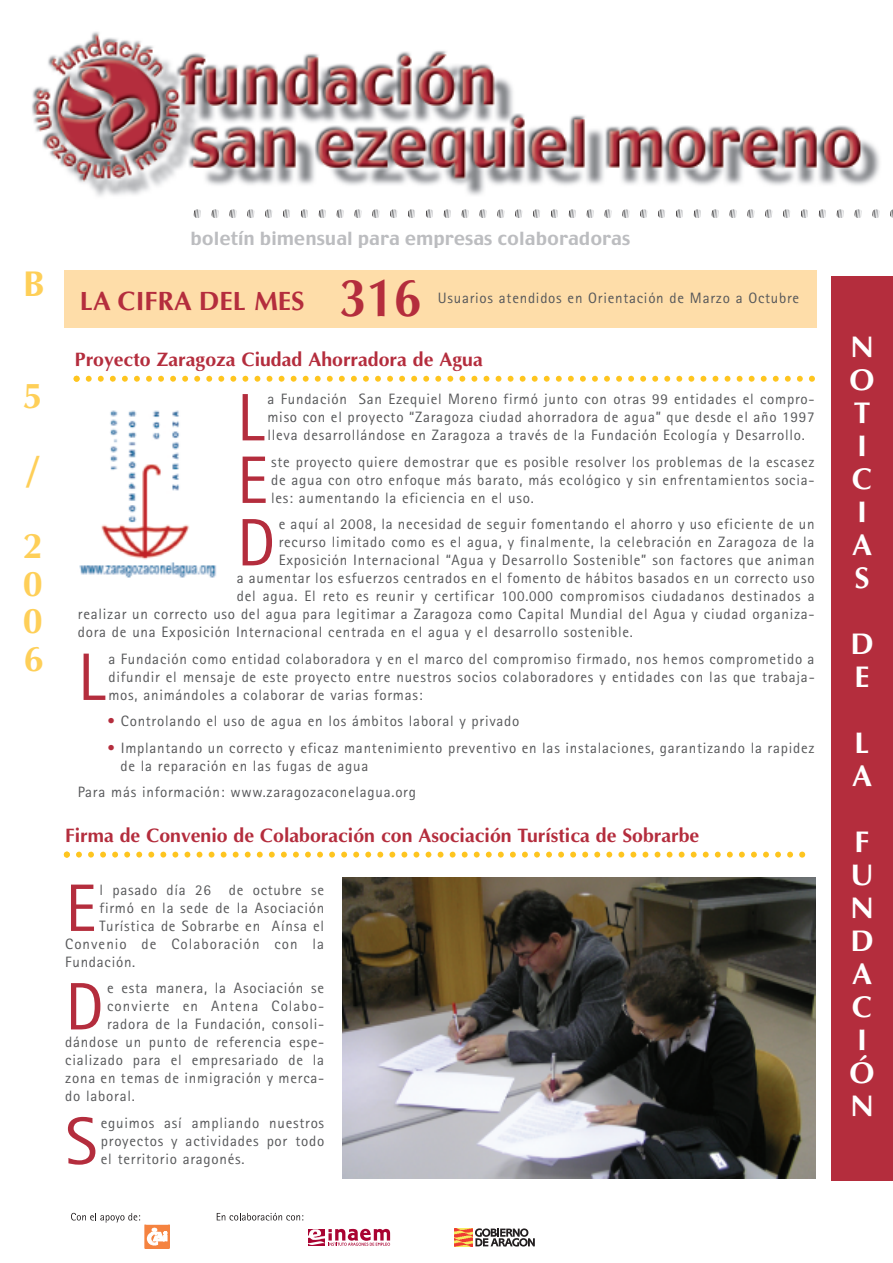
<style>
.page{position:relative;width:893px;height:1263px;background:#fff}
.page>*{position:absolute;margin:0;border:0;box-sizing:border-box;transform-origin:0 0}
.t1{font:67.2px "Rotis Sans Serif";color:#b42d3d}
.t2{font:700 36px/75px "Optima";color:#fecf58;text-align:justify}
.t3{font:700 30px/33px "Optima";color:#fff}
.t4{font:700 26.55px "Optima";color:#b42d3d}
.t5{font:700 19.5px "Optima";color:#b42d3d}
.t6{font:18px "Charcoal";color:#bcbdc0}
.t7{font:15px/18px "Rotis Sans Serif";letter-spacing:.05em;color:#57585a;text-align:justify}
.t8{font:15px "Rotis Sans Serif";letter-spacing:.07em;color:#57585a}
.s1{font-size:53.7px}
.s2{color:#b42d3d}
</style>
<div class="page">
<div style="left:64px;top:270px;width:752px;height:58px;background:#fedda9"></div>
<svg style="left:247px;top:209px;width:8px;height:9px"></svg>
<svg style="left:265px;top:209px;width:7px;height:9px"></svg>
<svg style="left:283px;top:209px;width:7px;height:9px"></svg>
<svg style="left:301px;top:209px;width:7px;height:9px"></svg>
<svg style="left:318px;top:209px;width:8px;height:9px"></svg>
<svg style="left:336px;top:209px;width:8px;height:9px"></svg>
<svg style="left:354px;top:209px;width:8px;height:9px"></svg>
<svg style="left:372px;top:209px;width:8px;height:9px"></svg>
<svg style="left:390px;top:209px;width:8px;height:9px"></svg>
<svg style="left:408px;top:209px;width:7px;height:9px"></svg>
<svg style="left:426px;top:209px;width:7px;height:9px"></svg>
<svg style="left:443px;top:209px;width:8px;height:9px"></svg>
<svg style="left:461px;top:209px;width:8px;height:9px"></svg>
<svg style="left:479px;top:209px;width:8px;height:9px"></svg>
<svg style="left:497px;top:209px;width:8px;height:9px"></svg>
<svg style="left:515px;top:209px;width:8px;height:9px"></svg>
<svg style="left:533px;top:209px;width:7px;height:9px"></svg>
<svg style="left:551px;top:209px;width:7px;height:9px"></svg>
<svg style="left:568px;top:209px;width:8px;height:9px"></svg>
<svg style="left:586px;top:209px;width:8px;height:9px"></svg>
<svg style="left:604px;top:209px;width:8px;height:9px"></svg>
<svg style="left:622px;top:209px;width:8px;height:9px"></svg>
<svg style="left:640px;top:209px;width:8px;height:9px"></svg>
<svg style="left:658px;top:209px;width:7px;height:9px"></svg>
<svg style="left:676px;top:209px;width:7px;height:9px"></svg>
<svg style="left:693px;top:209px;width:8px;height:9px"></svg>
<svg style="left:711px;top:209px;width:8px;height:9px"></svg>
<svg style="left:729px;top:209px;width:8px;height:9px"></svg>
<svg style="left:747px;top:209px;width:8px;height:9px"></svg>
<svg style="left:765px;top:209px;width:8px;height:9px"></svg>
<svg style="left:783px;top:209px;width:7px;height:9px"></svg>
<svg style="left:801px;top:209px;width:7px;height:9px"></svg>
<svg style="left:818px;top:209px;width:8px;height:9px"></svg>
<svg style="left:836px;top:209px;width:8px;height:9px"></svg>
<svg style="left:854px;top:209px;width:8px;height:9px"></svg>
<svg style="left:872px;top:209px;width:8px;height:9px"></svg>
<svg style="left:890px;top:210px;width:2px;height:8px"></svg>
<img style="left:32px;top:32px;width:848px;height:164px">
<svg style="left:229px;top:209px;width:8px;height:9px"></svg>
<svg style="left:211px;top:209px;width:8px;height:9px"></svg>
<svg style="left:194px;top:209px;width:7px;height:9px"></svg>
<svg style="left:74px;top:376px;width:741px;height:6px"></svg>
<svg style="left:64px;top:852px;width:741px;height:6px"></svg>
<div style="left:831px;top:277px;width:61px;height:904px;background:#b42d3d"></div>
<div style="left:554px;top:2px;width:338px;height:87px;background:#fff"></div>
<svg style="left:147px;top:1227px;width:20px;height:19px"></svg>
<div style="left:145px;top:1225px;width:24px;height:23px;border:1px solid #f58340"></div>
<svg style="left:148px;top:1228px;width:19px;height:17px"></svg>
<svg style="left:308px;top:1229px;width:82px;height:17px"></svg>
<svg style="left:472px;top:1228px;width:1px;height:18px"></svg>
<img style="left:454px;top:1228px;width:18px;height:18px">
<svg style="left:475px;top:1228px;width:60px;height:18px"></svg>
<svg style="left:71px;top:1213px;width:69px;height:10px"></svg>
<svg style="left:217px;top:1213px;width:86px;height:7px"></svg>
<img style="left:79px;top:410px;width:138px;height:168px">
<img style="left:342px;top:877px;width:474px;height:301px">
<h2 class="t2" style="left:23px;top:246px;width:23px">B</h2>
<h2 class="t2" style="left:23px;top:358px;width:22px">5 / 2</h2>
<h2 class="t2" style="left:23px;top:564px;width:23px;line-height:37.5px">0<br>0<br>6</h2>
<p class="t6" style="left:190px;top:228px;width:441px">boletín bimensual para empresas colaboradoras</p>
<h3 class="t4" style="left:80px;top:285px;width:344px">LA CIFRA DEL MES <span class="s1">316</span></h3>
<p class="t7" style="left:438px;top:290px;width:363px">Usuarios atendidos en Orientación de Marzo a Octubre</p>
<h3 class="t5" style="left:75px;top:348px;width:409px">Proyecto Zaragoza Ciudad Ahorradora de Agua</h3>
<h1 class="t1" style="left:237px;top:394px;width:29px">L</h1>
<p class="t7" style="left:267px;top:392px;width:549px">a Fundación San Ezequiel Moreno firmó junto con otras 99 entidades el compro&shy;miso con el proyecto “Zaragoza ciudad ahorradora de agua” que desde el año 1997 lleva desarrollándose en Zaragoza a través de la Fundación Ecología y Desarrollo.</p>
<h1 class="t1" style="left:237px;top:456px;width:33px">E</h1>
<p class="t7" style="left:271px;top:454px;width:545px">ste proyecto quiere demostrar que es posible resolver los problemas de la escasez de agua con otro enfoque más barato, más ecológico y sin enfrentamientos socia&shy;les: aumentando la eficiencia en el uso.</p>
<h1 class="t1" style="left:237px;top:519px;width:40px">D</h1>
<p class="t7" style="left:279px;top:517px;width:537px">e aquí al 2008, la necesidad de seguir fomentando el ahorro y uso eficiente de un</p>
<p class="t7" style="left:279px;top:535px;width:537px">recurso limitado como es el agua, y finalmente, la celebración en Zaragoza de la</p>
<p class="t7" style="left:279px;top:553px;width:537px">Exposición Internacional “Agua y Desarrollo Sostenible” son factores que animan</p>
<p class="t7" style="left:237px;top:571px;width:579px">a aumentar los esfuerzos centrados en el fomento de hábitos basados en un correcto uso</p>
<p class="t7" style="left:237px;top:589px;width:579px">del agua. El reto es reunir y certificar 100.000 compromisos ciudadanos destinados a</p>
<p class="t7" style="left:78px;top:607px;width:738px">realizar un correcto uso del agua para legitimar a Zaragoza como Capital Mundial del Agua y ciudad organiza-</p>
<p class="t7" style="left:78px;top:625px;width:556px">dora de una Exposición Internacional centrada en el agua y el desarrollo sostenible.</p>
<h1 class="t1" style="left:78px;top:653px;width:29px">L</h1>
<p class="t7" style="left:108px;top:651px;width:708px">a Fundación como entidad colaboradora y en el marco del compromiso firmado, nos hemos comprometido a difundir el mensaje de este proyecto entre nuestros socios colaboradores y entidades con las que trabaja&shy;mos, animándoles a colaborar de varias formas:</p>
<p class="t7" style="left:108px;top:714px;width:413px"><span class="s2">•</span> Controlando el uso de agua en los ámbitos laboral y privado</p>
<p class="t7" style="left:120px;top:740px;width:696px;text-indent:-13px"><span class="s2">•</span> Implantando un correcto y eficaz mantenimiento preventivo en las instalaciones, garantizando la rapidez de la reparación en las fugas de agua</p>
<p class="t7" style="left:78px;top:785px;width:340px">Para más información: www.zaragozaconelagua.org</p>
<h3 class="t5" style="left:65px;top:823px;width:636px">Firma de Convenio de Colaboración con Asociación Turística de Sobrarbe</h3>
<h1 class="t1" style="left:65px;top:884px;width:33px">E</h1>
<p class="t7" style="left:100px;top:882px;width:226px">l pasado día 26 de octubre se</p>
<p class="t7" style="left:100px;top:900px;width:226px">firmó en la sede de la Asociación</p>
<p class="t7" style="left:100px;top:918px;width:226px">Turística de Sobrarbe en Aínsa el</p>
<p class="t8" style="left:65px;top:938px;width:260px">Convenio de Colaboración con la</p>
<p class="t7" style="left:65px;top:954px;width:72px">Fundación.</p>
<h1 class="t1" style="left:65px;top:983px;width:40px">D</h1>
<p class="t7" style="left:107px;top:981px;width:219px">e esta manera, la Asociación se</p>
<p class="t8" style="left:107px;top:1001px;width:219px">convierte en Antena Colabo-</p>
<p class="t7" style="left:107px;top:1017px;width:219px">radora de la Fundación, consoli-</p>
<p class="t7" style="left:65px;top:1035px;width:260px">dándose un punto de referencia espe-</p>
<p class="t7" style="left:65px;top:1053px;width:260px">cializado para el empresariado de la</p>
<p class="t7" style="left:65px;top:1071px;width:260px">zona en temas de inmigración y merca-</p>
<p class="t7" style="left:65px;top:1089px;width:71px">do laboral.</p>
<h1 class="t1" style="left:65px;top:1117px;width:34px">S</h1>
<p class="t7" style="left:101px;top:1115px;width:225px">eguimos así ampliando nuestros proyectos y actividades por todo el territorio aragonés.</p>
<h3 class="t3" style="left:850px;top:330px;width:26px">N<br>O<br>T<br>I<br>C<br>I<br>A<br>S</h3>
<h3 class="t3" style="left:850px;top:627px;width:25px">D<br>E</h3>
<h3 class="t3" style="left:852px;top:726px;width:22px">L<br>A</h3>
<h3 class="t3" style="left:850px;top:825px;width:26px">F<br>U<br>N<br>D<br>A<br>C<br>I<br>Ó<br>N</h3>
</div>
